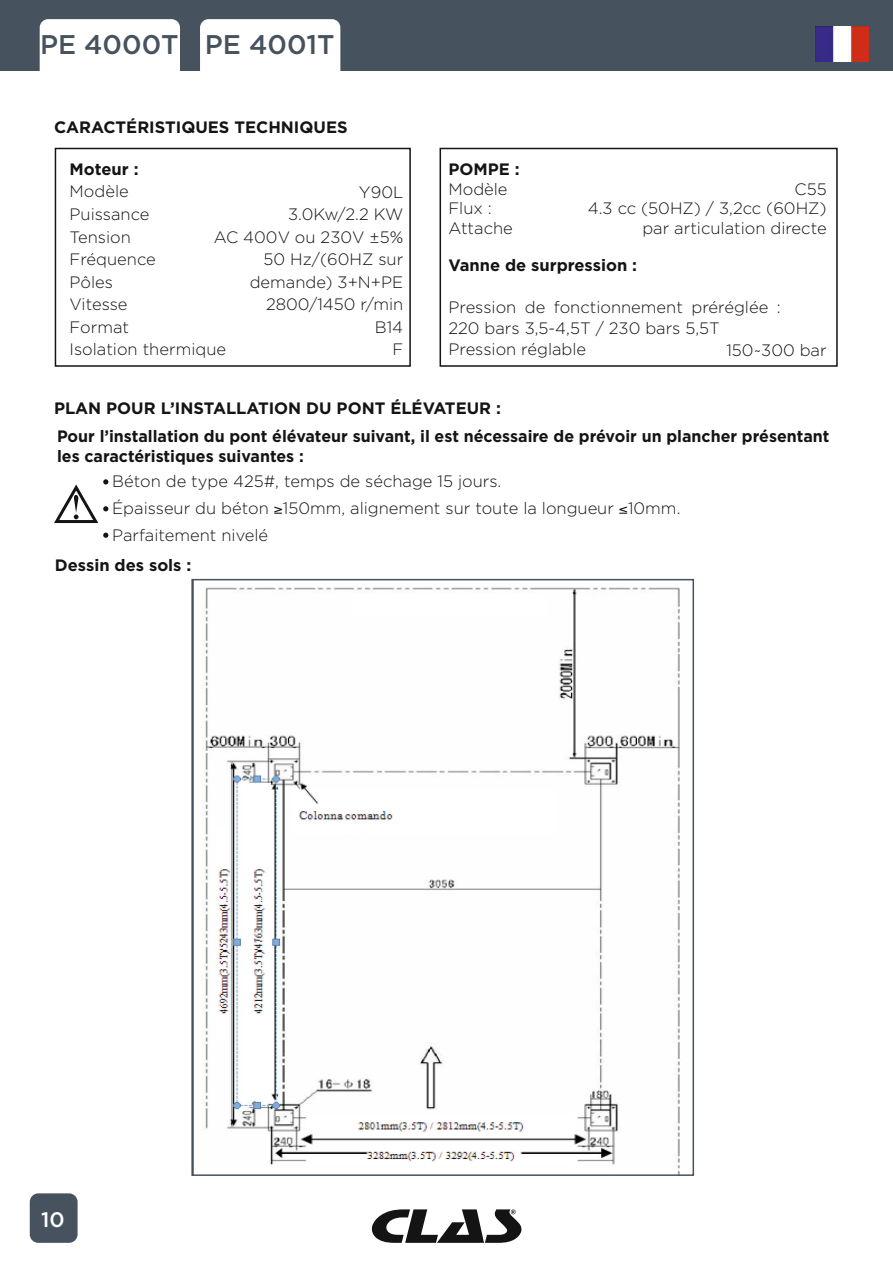
<style>
.page{position:relative;width:893px;height:1263px;background:#fff}
.page>*{position:absolute;margin:0;border:0;box-sizing:border-box;transform-origin:0 0}
.t1{font:500 27px "Gotham";color:#47525f}
.t2{font:500 21px "Gotham";color:#fff}
.t3{font:300 16.5px/22.5px "Gotham";color:#131413}
.t4{font:700 16.5px/19.5px "Gotham";color:#131413}
</style>
<div class="page">
<div style="left:55px;top:148px;width:356px;height:219px;border:2px solid #131413"></div>
<div style="left:440px;top:148px;width:398px;height:219px;border:2px solid #131413"></div>
<div style="left:0;top:0;width:893px;height:71px;background:#47525f"></div>
<svg style="left:371px;top:1209px;width:151px;height:34px"></svg>
<div style="left:40px;top:19px;width:140px;height:70px;background:#fff;border-radius:9px"></div>
<div style="left:200px;top:19px;width:140px;height:70px;background:#fff;border-radius:9px"></div>
<img style="left:816px;top:26px;width:53px;height:35px">
<svg style="left:103px;top:533px;width:5px;height:5px"></svg>
<svg style="left:54px;top:479px;width:54px;height:44px"></svg>
<img style="left:202px;top:587px;width:478px;height:586px">
<div style="left:191px;top:579px;width:503px;height:597px;border:2px solid #47525f"></div>
<div style="left:30px;top:1193px;width:48px;height:50px;background:#47525f;border-radius:9px"></div>
<h1 class="t1" style="left:40px;top:27px;width:296px">PE 4000T PE 4001T</h1>
<p class="t4" style="left:54px;top:117px;width:295px">CARACTÉRISTIQUES TECHNIQUES</p>
<p class="t4" style="left:70px;top:159px;width:71px">Moteur :</p>
<p class="t3" style="left:70px;top:180px;width:158px">Modèle<br>Puissance<br>Tension<br>Fréquence<br>Pôles<br>Vitesse<br>Format<br>Isolation thermique</p>
<p class="t3" style="left:214px;top:180px;width:191px;text-align:right">Y90L<br>3.0Kw/2.2 KW<br>AC 400V ou 230V ±5%<br>50 Hz/(60HZ sur demande) 3+N+PE<br>2800/1450 r/min<br>B14<br>F</p>
<p class="t4" style="left:448px;top:159px;width:73px">POMPE :</p>
<p class="t3" style="left:448px;top:179px;width:66px;line-height:19.5px">Modèle<br>Flux :<br>Attache</p>
<p class="t4" style="left:448px;top:255px;width:190px">Vanne de surpression :</p>
<p class="t3" style="left:448px;top:296px;width:334px;line-height:21px">Pression de fonctionnement préréglée :<br>220 bars 3,5-4,5T / 230 bars 5,5T<br>Pression réglable</p>
<p class="t3" style="left:588px;top:179px;width:240px;line-height:19.5px;text-align:right">C55<br>4.3 cc (50HZ) / 3,2cc (60HZ) par articulation directe</p>
<p class="t3" style="left:726px;top:338px;width:102px">150~300 bar</p>
<p class="t4" style="left:54px;top:398px;width:448px">PLAN POUR L’INSTALLATION DU PONT ÉLÉVATEUR :</p>
<p class="t4" style="left:57px;top:426px;width:774px">Pour l’installation du pont élévateur suivant, il est nécessaire de prévoir un plancher présentant les caractéristiques suivantes :</p>
<p class="t3" style="left:112px;top:467px;width:570px;line-height:27px">Béton de type 425#, temps de séchage 15 jours.<br>Épaisseur du béton ≥150mm, alignement sur toute la longueur ≤10mm.<br>Parfaitement nivelé</p>
<p class="t4" style="left:55px;top:555px;width:138px">Dessin des sols :</p>
<p class="t2" style="left:41px;top:1205px;width:25px">10</p>
</div>
